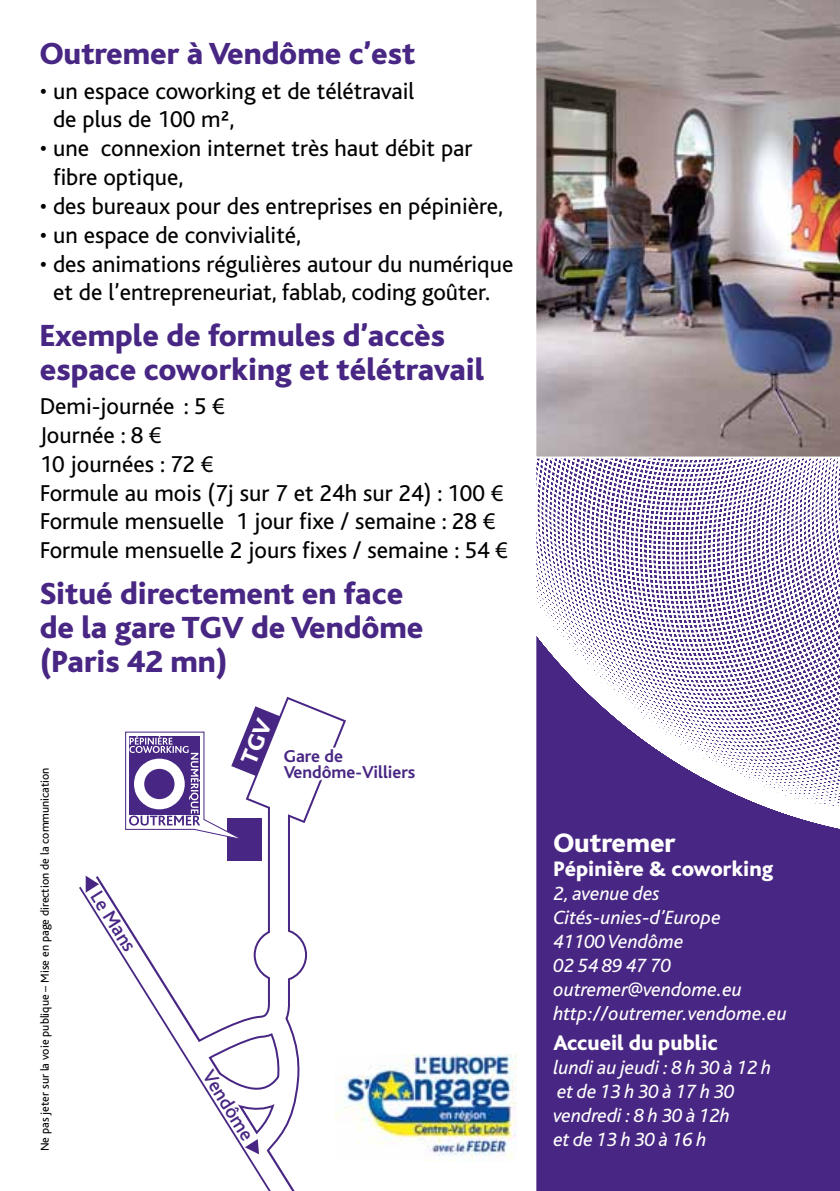
<style>
.page{position:relative;width:840px;height:1191px;background:#fff}
.page>*{position:absolute;margin:0;border:0;box-sizing:border-box;transform-origin:0 0}
.t1{font:800 32px/34px "Bliss";color:#482683}
.t2{font:800 28px "Bliss";color:#fff}
.t3{font:24px/28.8px "Bliss";color:#000}
.t4{font:800 22px "Bliss";color:#fff}
.t5{font:italic 20px/24px "Bliss";color:#fff}
.t6{font:500 20px "Bliss";color:#482683}
.t7{font:700 18px/16px "Bliss";color:#482683}
.t8{font:12px "Bliss";color:#000}
.s1{font-family:"Myriad Pro"}
</style>
<div class="page">
<img style="left:418px;top:1054px;width:98px;height:107px">
<div style="left:536px;top:862px;width:303px;height:329px;background:#482683"></div>
<svg style="left:536px;top:459px;width:303px;height:403px"></svg>
<svg style="left:724px;top:467px;width:115px;height:392px"></svg>
<svg style="left:79px;top:875px;width:216px;height:316px"></svg>
<svg style="left:86px;top:875px;width:13px;height:17px"></svg>
<img style="left:536px;top:0;width:303px;height:459px">
<svg style="left:125px;top:696px;width:293px;height:484px"></svg>
<h1 class="t1" style="left:40px;top:37px;width:377px">Outremer à Vendôme c’est</h1>
<p class="t3" style="left:53px;top:77px;width:362px;text-indent:-13px">• un espace coworking et de télétravail de plus de 100 m²,</p>
<p class="t3" style="left:53px;top:134px;width:420px;text-indent:-13px">• une connexion internet très haut débit par fibre optique,</p>
<p class="t3" style="left:40px;top:192px;width:464px">• des bureaux pour des entreprises en pépinière,</p>
<p class="t3" style="left:40px;top:221px;width:263px">• un espace de convivialité,</p>
<p class="t3" style="left:40px;top:250px;width:475px;text-align:center">• des animations régulières autour du numérique et de l’entrepreneuriat, fablab, coding goûter.</p>
<h1 class="t1" style="left:40px;top:319px;width:446px">Exemple de formules d’accès espace coworking et télétravail</h1>
<p class="t3" style="left:40px;top:392px;width:469px">Demi-journée : 5 <span class="s1">€<br></span>Journée : 8 <span class="s1">€<br></span>10 journées : 72 <span class="s1">€<br></span>Formule au mois (7j sur 7 et 24h sur 24) : 100 <span class="s1">€<br></span>Formule mensuelle 1 jour fixe / semaine : 28 <span class="s1">€<br></span>Formule mensuelle 2 jours fixes / semaine : 54 <span class="s1">€</span></p>
<h1 class="t1" style="left:40px;top:577px;width:385px">Situé directement en face de la gare TGV de Vendôme (Paris 42 mn)</h1>
<p class="t8" style="left:39px;top:1151px;width:385px;rotate:-90deg">Ne pas jeter sur la voie publique – Mise en page direction de la communication</p>
<p class="t6" style="left:104px;top:887px;width:69px;rotate:58deg">Le Mans</p>
<p class="t7" style="left:283px;top:749px;width:133px">Gare de<br>Vendôme-Villiers</p>
<p class="t6" style="left:216px;top:1066px;width:80px;rotate:58deg">Vendôme</p>
<p class="t2" style="left:553px;top:828px;width:124px">Outremer</p>
<p class="t4" style="left:553px;top:857px;width:221px">Pépinière &amp; coworking</p>
<p class="t5" style="left:553px;top:882px;width:235px">2, avenue des<br>Cités-unies-d’Europe<br>41100 Vendôme<br>02 54 89 47 70 outremer@vendome.eu http://outremer.vendome.eu</p>
<p class="t4" style="left:553px;top:1031px;width:166px">Accueil du public</p>
<p class="t5" style="left:553px;top:1056px;width:219px">lundi au jeudi : 8 h 30 à 12 h et de 13 h 30 à 17 h 30 vendredi : 8 h 30 à 12h<br>et de 13 h 30 à 16 h</p>
</div>
